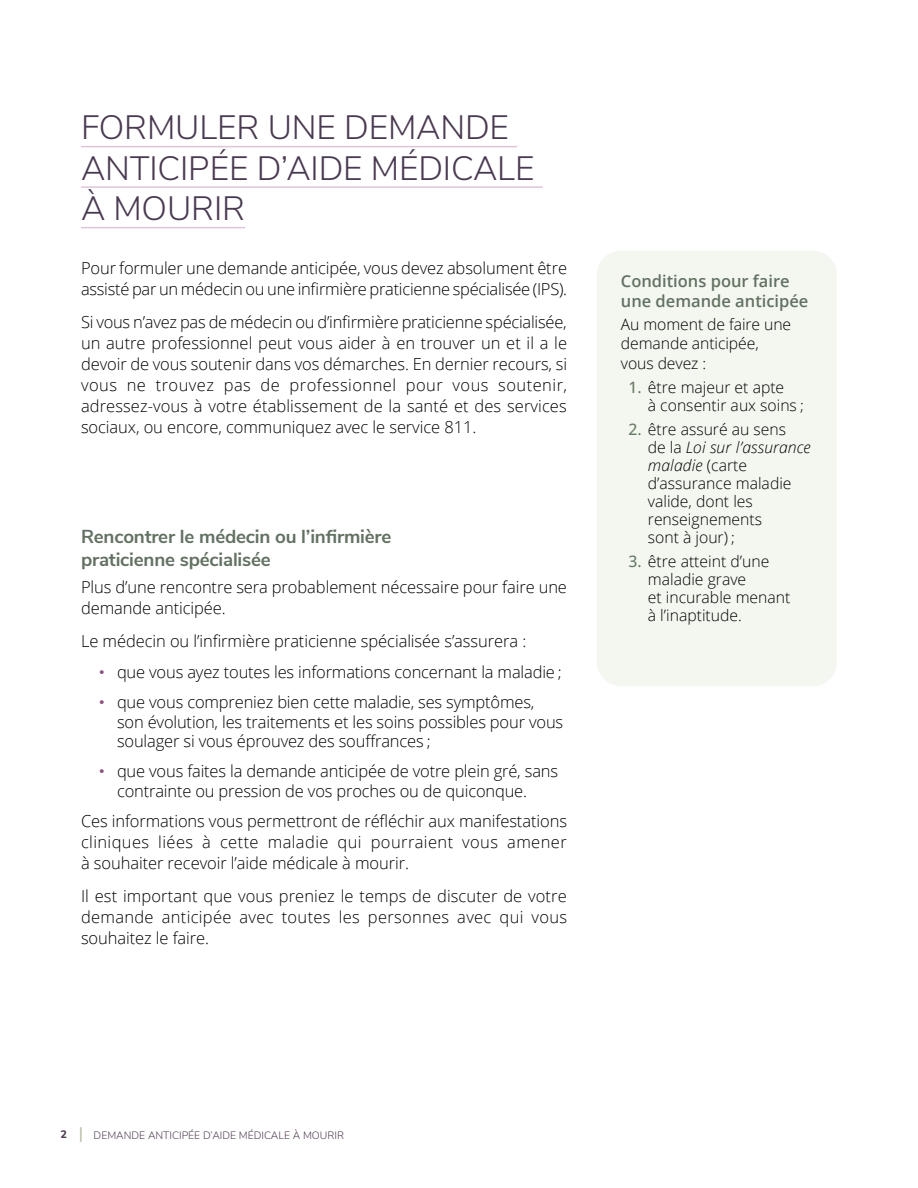
<style>
.page{position:relative;width:918px;height:1188px;background:#fff}
.page>*{position:absolute;margin:0;border:0;box-sizing:border-box;transform-origin:0 0}
.t1{font:300 33.75px/40.5px "Nunito Sans";letter-spacing:-.005em;color:#4a3a51}
.t2{font:700 18.75px/22.5px "Nunito Sans";letter-spacing:-.01em;color:#627162}
.t3{font:300 16.5px/21px "Open Sans";letter-spacing:-.01em;color:#000}
.t4{font:600 16.5px/20.2px "Open Sans";color:#627162}
.t5{font:300 15.75px/18px "Open Sans";color:#000}
.t6{font:300 10.5px "Nunito";color:#503b52}
.s1{font-weight:500;color:#687a66}
.s2{font-style:italic}
.s3{font-weight:800;font-size:10.8px}
.s4{font-weight:400;font-size:16.5px;color:#b3baa0}
</style>
<div class="page">
<hr style="left:81px;top:146px;width:436px;height:1px;background:#dec5d9">
<hr style="left:81px;top:186px;width:462px;height:2px;background:#dec5d9">
<hr style="left:81px;top:227px;width:164px;height:1px;background:#dec5d9">
<div style="left:597px;top:251px;width:240px;height:435px;background:#f4f7ef;border-radius:24px"></div>
<h2 class="t1" style="left:81px;top:105px;width:455px">FORMULER UNE DEMANDE<br>ANTICIPÉE D’AIDE MÉDICALE<br>À MOURIR</h2>
<p class="t3" style="left:81px;top:257px;width:488px">Pour formuler une demande anticipée, vous devez absolument être assisté par un médecin ou une infirmière praticienne spécialisée (IPS).</p>
<p class="t3" style="left:81px;top:311px;width:488px;text-align:justify">Si vous n’avez pas de médecin ou d’infirmière praticienne spécialisée, un autre professionnel peut vous aider à en trouver un et il a le devoir de vous soutenir dans vos démarches. En dernier recours, si vous ne trouvez pas de professionnel pour vous soutenir, adressez‑vous à votre établissement de la santé et des services sociaux, ou encore, communiquez avec le service 811.</p>
<h3 class="t2" style="left:81px;top:524px;width:312px">Rencontrer le médecin ou l’infirmière praticienne spécialisée</h3>
<p class="t3" style="left:81px;top:576px;width:488px">Plus d’une rencontre sera probablement nécessaire pour faire une demande anticipée.</p>
<p class="t3" style="left:81px;top:630px;width:447px">Le médecin ou l’infirmière praticienne spécialisée s’assurera :</p>
<p class="t3" style="left:99px;top:661px;width:464px"><sup>•</sup> que vous ayez toutes les informations concernant la maladie ;</p>
<p class="t3" style="left:117px;top:692px;width:448px;line-height:19.5px;text-indent:-18px"><sup>•</sup> que vous compreniez bien cette maladie, ses symptômes, son évolution, les traitements et les soins possibles pour vous soulager si vous éprouvez des souffrances ;</p>
<p class="t3" style="left:117px;top:761px;width:443px;line-height:19.5px;text-indent:-18px"><sup>•</sup> que vous faites la demande anticipée de votre plein gré, sans contrainte ou pression de vos proches ou de quiconque.</p>
<p class="t3" style="left:81px;top:810px;width:488px;text-align:justify">Ces informations vous permettront de réfléchir aux manifestations cliniques liées à cette maladie qui pourraient vous amener à souhaiter recevoir l’aide médicale à mourir.</p>
<p class="t3" style="left:81px;top:885px;width:488px;text-align:justify">Il est important que vous preniez le temps de discuter de votre demande anticipée avec toutes les personnes avec qui vous souhaitez le faire.</p>
<h2 class="t4" style="left:621px;top:271px;width:189px">Conditions pour faire une demande anticipée</h2>
<p class="t5" style="left:621px;top:314px;width:172px;line-height:19.5px">Au moment de faire une demande anticipée, vous devez :</p>
<p class="t5" style="left:648px;top:378px;width:158px;text-indent:-20px"><span class="s1">1.</span> être majeur et apte<br>à consentir aux soins ;</p>
<p class="t5" style="left:648px;top:420px;width:164px;text-indent:-20px"><span class="s1">2.</span> être assuré au sens<br>de la <span class="s2">Loi sur l’assurance maladie</span> (carte d’assurance maladie valide, dont les renseignements<br>sont à jour) ;</p>
<p class="t5" style="left:648px;top:552px;width:144px;text-indent:-20px"><span class="s1">3.</span> être atteint d’une maladie grave<br>et incurable menant à l’inaptitude.</p>
<p class="t6" style="left:60px;top:1128px;width:285px"><span class="s3">2</span> <span class="s4">|</span> DEMANDE ANTICIPÉE D’AIDE MÉDICALE À MOURIR</p>
</div>
